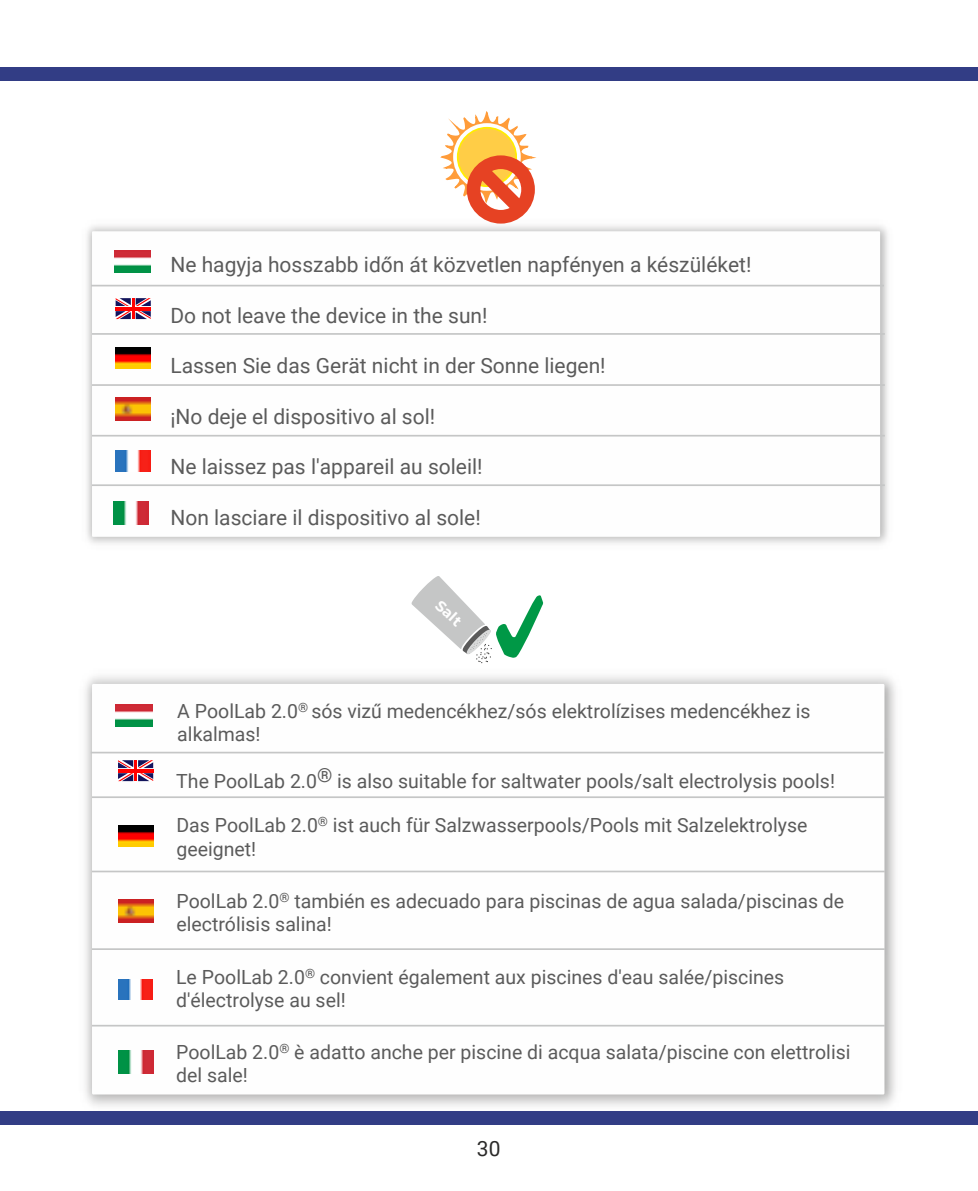
<style>
.page{position:relative;width:978px;height:1191px;background:#fff}
.page>*{position:absolute;margin:0;border:0;box-sizing:border-box;transform-origin:0 0}
.t1{font:21px "Roboto";color:#5b5b5b}
.t2{font:21px "Roboto";color:#2b2a29}
.t3{font:19.5px/23.4px "Roboto";color:#5b5b5b}
.t4{font:700 14.7px "Montserrat";color:#fefefe}
</style>
<div class="page">
<img style="left:85px;top:663px;width:811px;height:444px">
<div style="left:92px;top:684px;width:792px;height:410px;background:#fefefe"></div>
<div style="left:0;top:67px;width:978px;height:13px;background:#323d85"></div>
<div style="left:0;top:1110px;width:978px;height:14px;background:#323d85"></div>
<hr style="left:92px;top:333px;width:793px;height:2px;background:#c5c6c6">
<svg style="left:440px;top:111px;width:95px;height:113px"></svg>
<hr style="left:92px;top:384px;width:793px;height:2px;background:#c5c6c6">
<hr style="left:92px;top:435px;width:793px;height:1px;background:#c5c6c6">
<hr style="left:92px;top:484px;width:793px;height:2px;background:#c5c6c6">
<hr style="left:92px;top:796px;width:793px;height:2px;background:#c5c6c6">
<hr style="left:92px;top:870px;width:793px;height:2px;background:#c5c6c6">
<hr style="left:92px;top:948px;width:793px;height:2px;background:#c5c6c6">
<hr style="left:92px;top:1024px;width:793px;height:2px;background:#c5c6c6">
<img style="left:116px;top:450px;width:35px;height:21px">
<img style="left:116px;top:397px;width:35px;height:24px">
<img style="left:114px;top:501px;width:34px;height:23px">
<img style="left:116px;top:348px;width:35px;height:20px">
<svg style="left:116px;top:298px;width:35px;height:21px"></svg>
<hr style="left:132px;top:298px;width:3px;height:21px;background:#f00">
<hr style="left:116px;top:307px;width:35px;height:3px;background:#f00">
<img style="left:118px;top:979px;width:35px;height:21px">
<img style="left:118px;top:899px;width:35px;height:23px">
<img style="left:118px;top:1050px;width:35px;height:24px">
<img style="left:118px;top:825px;width:35px;height:21px">
<svg style="left:118px;top:760px;width:35px;height:21px"></svg>
<hr style="left:134px;top:760px;width:3px;height:21px;background:#f00">
<hr style="left:118px;top:769px;width:35px;height:3px;background:#f00">
<svg style="left:411px;top:576px;width:132px;height:87px"></svg>
<img style="left:115px;top:250px;width:36px;height:23px">
<hr style="left:91px;top:285px;width:793px;height:1px;background:#c5c6c6">
<hr style="left:91px;top:751px;width:793px;height:2px;background:#c5c6c6">
<img style="left:116px;top:704px;width:36px;height:23px">
<p class="t1" style="left:170px;top:250px;width:583px">Ne hagyja hosszabb időn át közvetlen napfényen a készüléket!</p>
<p class="t1" style="left:170px;top:301px;width:319px">Do not leave the device in the sun!</p>
<p class="t1" style="left:170px;top:351px;width:437px">Lassen Sie das Gerät nicht in der Sonne liegen!</p>
<p class="t1" style="left:170px;top:401px;width:266px">¡No deje el dispositivo al sol!</p>
<p class="t1" style="left:170px;top:452px;width:314px">Ne laissez pas l'appareil au soleil!</p>
<p class="t1" style="left:170px;top:502px;width:312px">Non lasciare il dispositivo al sole!</p>
<p class="t4" style="left:444px;top:596px;width:31px;rotate:43deg">Salt</p>
<p class="t3" style="left:177px;top:698px;width:635px">A PoolLab 2.0<sup>®</sup> sós vizű medencékhez/sós elektrolízises medencékhez is alkalmas!</p>
<p class="t3" style="left:176px;top:768px;width:660px">The PoolLab 2.0® is also suitable for saltwater pools/salt electrolysis pools!</p>
<p class="t3" style="left:176px;top:813px;width:632px">Das PoolLab 2.0<sup>®</sup> ist auch für Salzwasserpools/Pools mit Salzelektrolyse geeignet!</p>
<p class="t3" style="left:176px;top:888px;width:669px">PoolLab 2.0<sup>®</sup> también es adecuado para piscinas de agua salada/piscinas de electrólisis salina!</p>
<p class="t3" style="left:176px;top:964px;width:610px">Le PoolLab 2.0<sup>®</sup> convient également aux piscines d'eau salée/piscines d'électrolyse au sel!</p>
<p class="t3" style="left:176px;top:1039px;width:676px">PoolLab 2.0<sup>®</sup> è adatto anche per piscine di acqua salata/piscine con elettrolisi del sale!</p>
<p class="t2" style="left:477px;top:1133px;width:25px">30</p>
</div>
